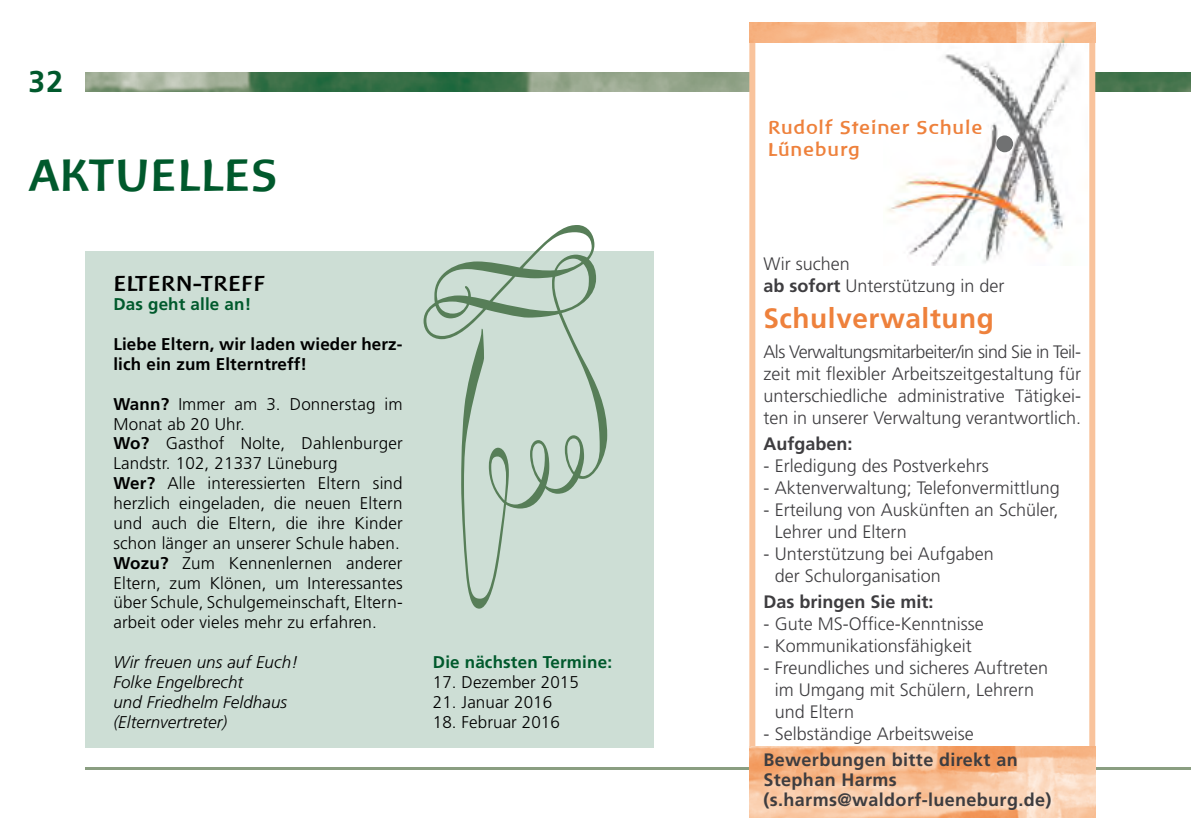
<style>
.page{position:relative;width:1191px;height:840px;background:#fff}
.page>*{position:absolute;margin:0;border:0;box-sizing:border-box;transform-origin:0 0}
.t1{font:700 46px "Baar Philos";letter-spacing:.01em;color:#00592c}
.t2{font:700 30px "Frutiger";color:#00592c}
.t3{font:700 28px "Frutiger";letter-spacing:.02em;color:#ee813c}
.t4{font:700 22px "Baar Philos";letter-spacing:.02em;color:#000}
.t5{font:700 19px/22px "Baar Philos";letter-spacing:.05em;color:#ee813c}
.t6{font:300 18px/22px "Frutiger";color:#3e3d40}
.t7{font:700 18px/20px "Frutiger";letter-spacing:.02em;color:#3e3d40}
.t8{font:700 18px "Frutiger";color:#3e3d40}
.t9{font:300 17px/19.8px "Frutiger";letter-spacing:.01em;color:#000}
.t10{font:italic 300 17px/19.8px "Frutiger";letter-spacing:.005em;color:#000}
.t11{font:700 17px/19.8px "Frutiger";letter-spacing:.01em;color:#000}
.t12{font:700 17px "Frutiger";letter-spacing:.01em;color:#00592c}
.s1{font-weight:700}
</style>
<div class="page">
<hr style="left:85px;top:766px;width:1106px;height:3px;background:#8a9e81">
<img style="left:85px;top:72px;width:1106px;height:20px">
<div style="left:85px;top:251px;width:568px;height:496px;background:#cdded5"></div>
<div style="left:749px;top:23px;width:346px;height:793px;background:#fff;border:6px solid #f9c39c"></div>
<img style="left:749px;top:23px;width:346px;height:20px">
<img style="left:749px;top:746px;width:346px;height:70px">
<img style="left:883px;top:26px;width:204px;height:239px">
<div style="left:996px;top:135px;width:17px;height:17px;background:#707172;border-radius:50%"></div>
<h2 class="t2" style="left:28px;top:64px;width:36px">32</h2>
<h1 class="t1" style="left:28px;top:149px;width:221px">Aktuelles</h1>
<p class="t4" style="left:113px;top:270px;width:153px">ELTERN-TREFF</p>
<p class="t12" style="left:113px;top:294px;width:139px">Das geht alle an!</p>
<p class="t11" style="left:113px;top:334px;width:291px">Liebe Eltern, wir laden wieder herz&shy;lich ein zum Elterntreff!</p>
<p class="t9" style="left:113px;top:393px;width:291px"><span class="s1">Wann?</span> Immer am 3. Donnerstag im Monat ab 20 Uhr.<br><span class="s1">Wo?</span> Gasthof Nolte, Dahlenburger Landstr. 102, 21337 Lüneburg<br><span class="s1">Wer?</span> Alle interessierten Eltern sind herzlich eingeladen, die neuen Eltern und auch die Eltern, die ihre Kinder schon länger an unserer Schule haben.<br><span class="s1">Wozu?</span> Zum Kennenlernen anderer Eltern, zum Klönen, um Interessantes über Schule, Schulgemeinschaft, Eltern&shy;arbeit oder vieles mehr zu erfahren.</p>
<p class="t10" style="left:113px;top:651px;width:186px">Wir freuen uns auf Euch!<br>Folke Engelbrecht<br>und Friedhelm Feldhaus (Elternvertreter)</p>
<p class="t12" style="left:433px;top:651px;width:181px">Die nächsten Termine:</p>
<p class="t9" style="left:433px;top:671px;width:147px">17. Dezember 2015</p>
<p class="t9" style="left:433px;top:691px;width:121px">21. Januar 2016</p>
<p class="t9" style="left:433px;top:711px;width:128px">18. Februar 2016</p>
<p class="t5" style="left:767px;top:116px;width:216px">Rudolf Steiner Schule<br>Lüneburg</p>
<p class="t6" style="left:763px;top:252px;width:243px">Wir suchen<br><span class="s1">ab sofort</span> Unterstützung in der</p>
<h3 class="t3" style="left:763px;top:301px;width:232px">Schulverwaltung</h3>
<p class="t6" style="left:763px;top:340px;width:319px;text-align:justify">Als Verwaltungsmitarbeiter/in sind Sie in Teil&shy;zeit mit flexibler Arbeitszeitgestaltung für unterschiedliche administrative Tätigkei&shy;ten in unserer Verwaltung verantwortlich.</p>
<p class="t8" style="left:763px;top:432px;width:91px">Aufgaben:</p>
<p class="t6" style="left:763px;top:454px;width:227px">- Erledigung des Postverkehrs</p>
<p class="t6" style="left:763px;top:476px;width:298px">- Aktenverwaltung; Telefonvermittlung</p>
<p class="t6" style="left:775px;top:498px;width:285px;text-indent:-11px">- Erteilung von Auskünften an Schüler,<br>Lehrer und Eltern</p>
<p class="t6" style="left:775px;top:542px;width:221px;text-indent:-11px">- Unterstützung bei Aufgaben der Schulorganisation</p>
<p class="t8" style="left:763px;top:590px;width:172px">Das bringen Sie mit:</p>
<p class="t6" style="left:763px;top:612px;width:222px">- Gute MS-Office-Kenntnisse</p>
<p class="t6" style="left:763px;top:634px;width:210px">- Kommunikationsfähigkeit</p>
<p class="t6" style="left:775px;top:656px;width:275px;text-indent:-11px">- Freundliches und sicheres Auftreten im Umgang mit Schülern, Lehrern und Eltern</p>
<p class="t6" style="left:763px;top:722px;width:212px">- Selbständige Arbeitsweise</p>
<p class="t7" style="left:763px;top:749px;width:289px">Bewerbungen bitte direkt an<br>Stephan Harms (s.harms@waldorf-lueneburg.de)</p>
</div>
